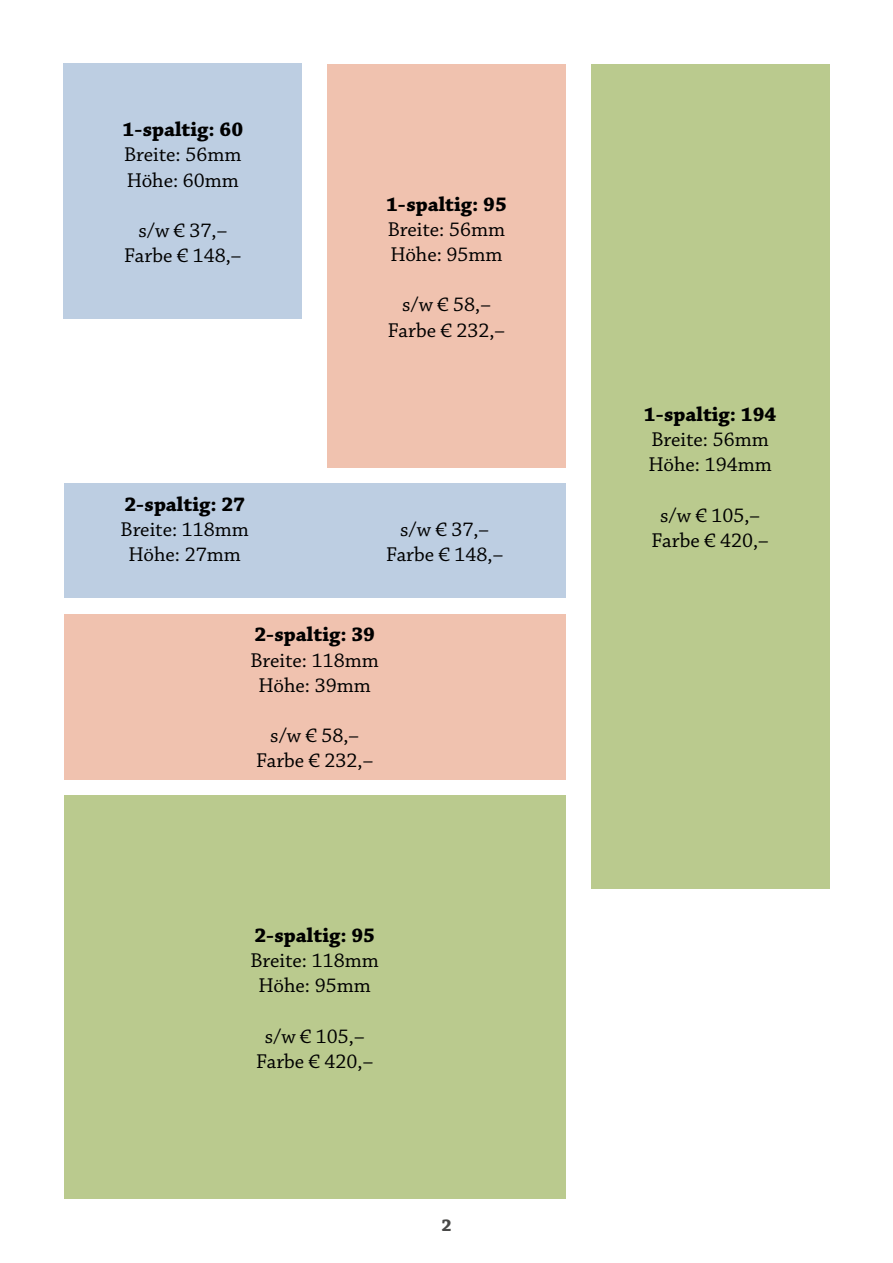
<style>
.page{position:relative;width:893px;height:1263px;background:#fff}
.page>*{position:absolute;margin:0;border:0;box-sizing:border-box;transform-origin:0 0}
.t1{font:21px/25.2px "Chaparral Pro";color:#000;text-align:center}
.t2{font:700 21px "Chaparral Pro";color:#000}
.t3{font:700 18px "Chaparral Pro";color:#484847}
</style>
<div class="page">
<div style="left:64px;top:64px;width:238px;height:255px;background:#bdcee2"></div>
<div style="left:64px;top:795px;width:502px;height:404px;background:#baca8e"></div>
<div style="left:327px;top:64px;width:239px;height:404px;background:#f0c2af"></div>
<div style="left:591px;top:64px;width:238px;height:825px;background:#baca8e"></div>
<div style="left:64px;top:483px;width:502px;height:115px;background:#bdcee2"></div>
<div style="left:64px;top:614px;width:502px;height:166px;background:#f0c2af"></div>
<p class="t2" style="left:123px;top:117px;width:122px">1-spaltig: 60</p>
<p class="t1" style="left:124px;top:143px;width:119px;text-align:left">Breite: 56mm<br>Höhe: 60mm</p>
<p class="t1" style="left:124px;top:219px;width:119px">s/w € 37,–<br>Farbe € 148,–</p>
<p class="t2" style="left:386px;top:192px;width:122px">1-spaltig: 95</p>
<p class="t1" style="left:388px;top:217px;width:119px;text-align:left">Breite: 56mm<br>Höhe: 95mm</p>
<p class="t1" style="left:388px;top:293px;width:119px">s/w € 58,–<br>Farbe € 232,–</p>
<p class="t2" style="left:124px;top:492px;width:122px">2-spaltig: 27</p>
<p class="t1" style="left:121px;top:517px;width:130px">Breite: 118mm<br>Höhe: 27mm</p>
<p class="t1" style="left:386px;top:517px;width:119px">s/w € 37,–<br>Farbe € 148,–</p>
<p class="t2" style="left:254px;top:622px;width:122px">2-spaltig: 39</p>
<p class="t1" style="left:250px;top:648px;width:130px">Breite: 118mm<br>Höhe: 39mm</p>
<p class="t1" style="left:256px;top:724px;width:119px">s/w € 58,–<br>Farbe € 232,–</p>
<p class="t2" style="left:254px;top:923px;width:122px">2-spaltig: 95</p>
<p class="t1" style="left:250px;top:949px;width:130px">Breite: 118mm<br>Höhe: 95mm</p>
<p class="t1" style="left:256px;top:1024px;width:119px">s/w € 105,–<br>Farbe € 420,–</p>
<p class="t3" style="left:441px;top:1215px;width:12px">2</p>
<p class="t2" style="left:644px;top:402px;width:134px">1-spaltig: 194</p>
<p class="t1" style="left:648px;top:428px;width:125px;text-align:left">Breite: 56mm<br>Höhe: 194mm</p>
<p class="t1" style="left:652px;top:503px;width:119px">s/w € 105,–<br>Farbe € 420,–</p>
</div>
